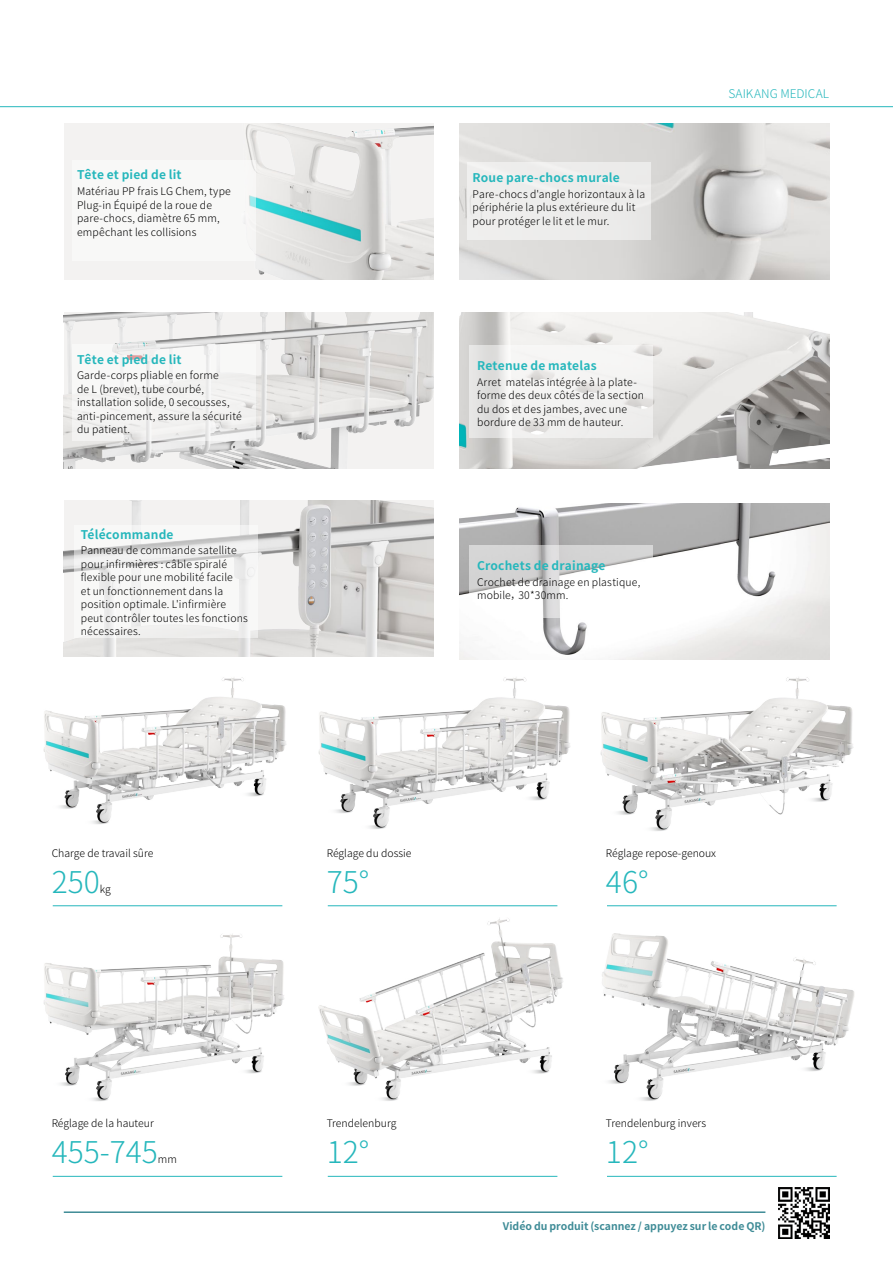
<style>
.page{position:relative;width:893px;height:1263px;background:#fff}
.page>*{position:absolute;margin:0;border:0;box-sizing:border-box;transform-origin:0 0}
.t1{font:300 30px "Noto Sans CJ Ksc";color:#26b7bc}
.t2{font:700 12px "Noto Sans CJ Ksc";letter-spacing:.015em;color:#26b7bc}
.t3{font:300 12px "Noto Sans CJ Ksc";letter-spacing:.015em;color:#26b7bc}
.t4{font:300 10.5px/13.5px "Noto Sans CJ Ksc";letter-spacing:.015em;color:#000}
.t5{font:700 10.5px "Noto Sans CJ Ksc";color:#3e8b96}
</style>
<div class="page">
<hr style="left:0;top:106px;width:893px;height:1px;background:#26b7bc">
<hr style="left:64px;top:1211px;width:701px;height:2px;background:#3e8b96">
<img style="left:778px;top:1187px;width:51px;height:51px">
<img style="left:44px;top:677px;width:242px;height:147px">
<img style="left:319px;top:677px;width:251px;height:152px">
<img style="left:44px;top:934px;width:240px;height:167px">
<img style="left:319px;top:918px;width:244px;height:183px">
<img style="left:602px;top:934px;width:253px;height:167px">
<img style="left:600px;top:677px;width:254px;height:154px">
<hr style="left:328px;top:905px;width:229px;height:1px;background:#26b7bc">
<hr style="left:328px;top:1176px;width:229px;height:1px;background:#26b7bc">
<hr style="left:607px;top:905px;width:230px;height:1px;background:#26b7bc">
<hr style="left:607px;top:1176px;width:230px;height:1px;background:#26b7bc">
<hr style="left:53px;top:905px;width:229px;height:1px;background:#26b7bc">
<hr style="left:53px;top:1176px;width:229px;height:1px;background:#26b7bc">
<img style="left:64px;top:501px;width:370px;height:156px">
<svg style="left:74px;top:525px;width:184px;height:112px"></svg>
<div style="left:64px;top:123px;width:370px;height:156px;background:#f3f2f1"></div>
<img style="left:246px;top:123px;width:188px;height:156px">
<img style="left:459px;top:123px;width:370px;height:156px">
<div style="left:72px;top:160px;width:183px;height:101px;background:#f8f8f7"></div>
<div style="left:467px;top:163px;width:184px;height:77px;background:#ededec"></div>
<img style="left:64px;top:312px;width:370px;height:156px">
<svg style="left:72px;top:344px;width:183px;height:97px;fill:#f4f3f2"></svg>
<img style="left:459px;top:312px;width:370px;height:156px">
<svg style="left:469px;top:345px;width:184px;height:93px;fill:#f1f1f0"></svg>
<img style="left:459px;top:503px;width:370px;height:156px">
<svg style="left:469px;top:545px;width:184px;height:72px"></svg>
<p class="t2" style="left:77px;top:168px;width:106px">Tête et pied de lit</p>
<p class="t4" style="left:77px;top:185px;width:155px">Matériau PP frais LG Chem, type<br>Plug-in Équipé de la roue de pare-chocs, diamètre 65 mm, empêchant les collisions</p>
<p class="t2" style="left:77px;top:352px;width:106px">Tête et pied de lit</p>
<p class="t4" style="left:77px;top:369px;width:166px">Garde-corps pliable en forme<br>de L (brevet), tube courbé, installation solide, 0 secousses, anti-pincement, assure la sécurité du patient.</p>
<p class="t2" style="left:81px;top:527px;width:94px">Télécommande</p>
<p class="t4" style="left:81px;top:544px;width:169px">Panneau de commande satellite pour infirmières : câble spiralé flexible pour une mobilité facile<br>et un fonctionnement dans la position optimale. L'infirmière peut contrôler toutes les fonctions nécessaires.</p>
<p class="t2" style="left:473px;top:171px;width:149px">Roue pare-chocs murale</p>
<p class="t4" style="left:473px;top:187px;width:174px">Pare-chocs d'angle horizontaux à la périphérie la plus extérieure du lit pour protéger le lit et le mur.</p>
<p class="t2" style="left:477px;top:359px;width:121px">Retenue de matelas</p>
<p class="t4" style="left:477px;top:376px;width:168px">Arret matelas intégrée à la plate&shy;forme des deux côtés de la section du dos et des jambes, avec une bordure de 33 mm de hauteur.</p>
<p class="t2" style="left:477px;top:559px;width:130px">Crochets de drainage</p>
<p class="t4" style="left:477px;top:575px;width:165px">Crochet de drainage en plastique, mobile，30*30mm.</p>
<p class="t3" style="left:728px;top:87px;width:61px">Saikang med</p>
<p class="t3" style="left:804px;top:87px;width:26px">ical</p>
<p class="t4" style="left:52px;top:846px;width:103px">Charge de travail sûre</p>
<h1 class="t1" style="left:52px;top:865px;width:50px">250</h1>
<p class="t4" style="left:100px;top:882px;width:13px">kg</p>
<p class="t4" style="left:327px;top:846px;width:86px">Réglage du dossie</p>
<h1 class="t1" style="left:327px;top:865px;width:44px">75°</h1>
<p class="t4" style="left:606px;top:846px;width:112px">Réglage repose-genoux</p>
<h1 class="t1" style="left:606px;top:865px;width:44px">46°</h1>
<p class="t4" style="left:52px;top:1117px;width:104px">Réglage de la hauteur</p>
<h1 class="t1" style="left:52px;top:1135px;width:108px">455-745</h1>
<p class="t4" style="left:158px;top:1153px;width:20px">mm</p>
<p class="t4" style="left:327px;top:1117px;width:71px">Trendelenburg</p>
<h1 class="t1" style="left:327px;top:1135px;width:44px">12°</h1>
<p class="t4" style="left:606px;top:1117px;width:102px">Trendelenburg invers</p>
<h1 class="t1" style="left:606px;top:1135px;width:44px">12°</h1>
<p class="t5" style="left:503px;top:1220px;width:264px">Vidéo du produit (scannez / appuyez sur le code QR)</p>
</div>
